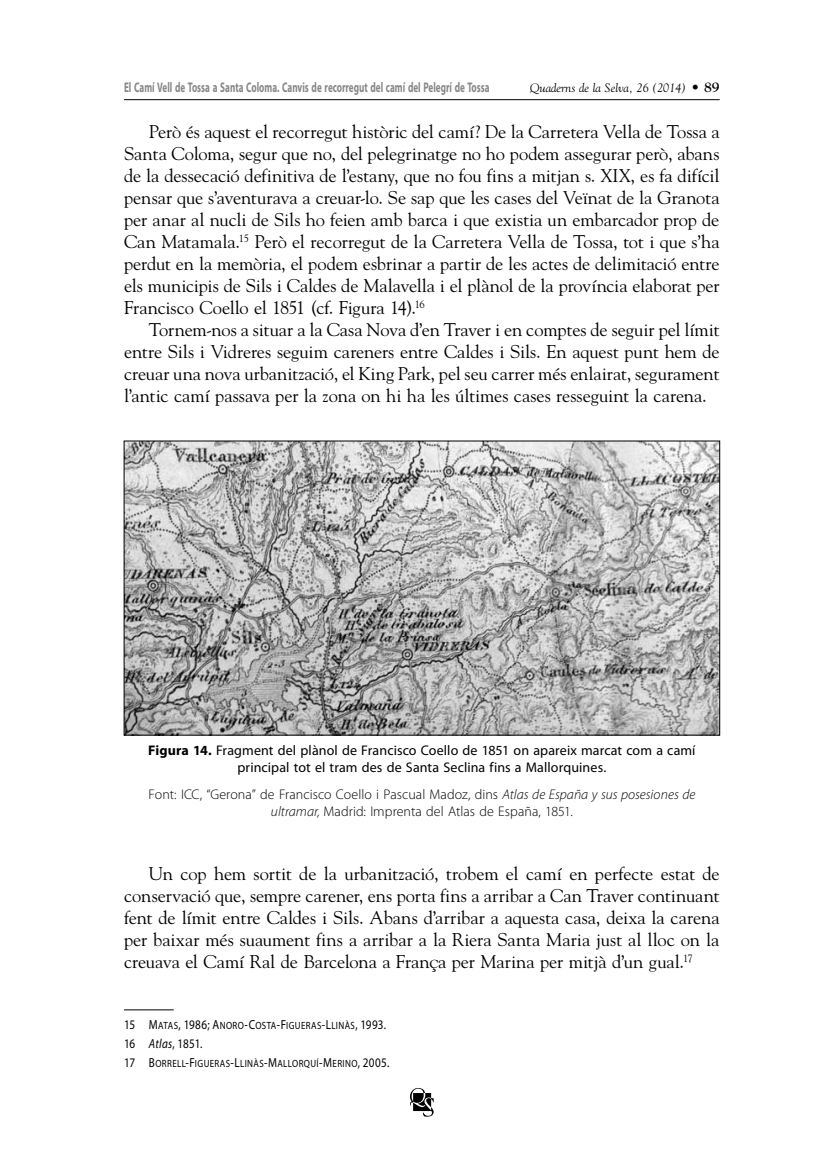
<style>
.page{position:relative;width:819px;height:1166px;background:#fff}
.page>*{position:absolute;margin:0;border:0;box-sizing:border-box;transform-origin:0 0}
.t1{font:18.38px/22.1px "Goudy Std";letter-spacing:-.005em;color:#000;text-align:justify}
.t2{font:300 14px/16.8px "Myriad Pro";letter-spacing:.005em;color:#000;text-align:center}
.t3{font:14px/16.8px "Myriad Pro";letter-spacing:.005em;color:#000;text-align:center}
.t4{font:700 14px "Myriad Pro";color:#878787;scale:.65 1}
.t5{font:13.12px "Myriad Pro";letter-spacing:-.015em;color:#000;scale:.85 1}
.t6{font:italic 12.25px "Goudy Std";letter-spacing:-.005em;color:#000}
.t7{font:10.5px "Myriad Pro Regular SC800";letter-spacing:.045em;color:#000;scale:.85 1}
.s1{font-weight:700;font-style:normal;font-size:14px}
.s2{font-weight:700}
.s3{font-style:italic}
.s4{font-family:"Myriad Pro";font-size:13.12px}
.s5{font-size:13.12px}
</style>
<div class="page">
<svg style="left:410px;top:1088px;width:24px;height:28px"></svg>
<hr style="left:124px;top:99px;width:595px;height:1px;background:#000">
<hr style="left:124px;top:1009px;width:50px;height:1px;background:#000">
<img style="left:126px;top:442px;width:592px;height:291px">
<p class="t4" style="left:124px;top:78px;width:563px">El Camí Vell de Tossa a Santa Coloma. Canvis de recorregut del camí del Pelegrí de Tossa</p>
<p class="t6" style="left:530px;top:81px;width:191px">Quaderns de la Selva, 26 (2014) <span class="s1">• 89</span></p>
<p class="t1" style="left:124px;top:120px;width:597px;text-indent:25px">Però és aquest el recorregut històric del camí? De la Carretera Vella de Tossa a Santa Coloma, segur que no, del pelegrinatge no ho podem assegurar però, abans de la dessecació definitiva de l’estany, que no fou fins a mitjan s. XIX, es fa difícil pensar que s’aventurava a creuar-lo. Se sap que les cases del Veïnat de la Granota per anar al nucli de Sils ho feien amb barca i que existia un embarcador prop de Can Matamala.<sup>15</sup> Però el recorregut de la Carretera Vella de Tossa, tot i que s’ha perdut en la memòria, el podem esbrinar a partir de les actes de delimitació entre els municipis de Sils i Caldes de Malavella i el plànol de la província elaborat per Francisco Coello el 1851 (cf. Figura 14).<sup>16</sup></p>
<p class="t1" style="left:124px;top:319px;width:597px;text-indent:25px">Tornem-nos a situar a la Casa Nova d’en Traver i en comptes de seguir pel límit entre Sils i Vidreres seguim careners entre Caldes i Sils. En aquest punt hem de creuar una nova urbanització, el King Park, pel seu carrer més enlairat, segurament l’antic camí passava per la zona on hi ha les últimes cases resseguint la carena.</p>
<p class="t3" style="left:148px;top:742px;width:549px"><span class="s2">Figura 14.</span> Fragment del plànol de Francisco Coello de 1851 on apareix marcat com a camí principal tot el tram des de Santa Seclina fins a Mallorquines.</p>
<p class="t2" style="left:148px;top:786px;width:548px">Font: ICC, “Gerona” de Francisco Coello i Pascual Madoz, dins <span class="s3">Atlas de España y sus posesiones de ultramar,</span> Madrid: Imprenta del Atlas de España, 1851.</p>
<p class="t1" style="left:124px;top:862px;width:597px;text-indent:25px">Un cop hem sortit de la urbanització, trobem el camí en perfecte estat de conservació que, sempre carener, ens porta fins a arribar a Can Traver continuant fent de límit entre Caldes i Sils. Abans d’arribar a aquesta casa, deixa la carena per baixar més suaument fins a arribar a la Riera Santa Maria just al lloc on la creuava el Camí Ral de Barcelona a França per Marina per mitjà d’un gual.<sup>17</sup></p>
<p class="t7" style="left:124px;top:1019px;width:310px"><span class="s4">15</span> <span class="s5">M</span>ATAS<span class="s4">, 1986;</span> <span class="s5">A</span>NORO<span class="s5">-C</span>OSTA<span class="s5">-F</span>IGUERAS<span class="s5">-L</span>LINÀS<span class="s4">, 1993.</span></p>
<p class="t5" style="left:124px;top:1035px;width:94px">16 <span class="s3">Atlas</span>, 1851.</p>
<p class="t7" style="left:124px;top:1057px;width:313px"><span class="s4">17</span> <span class="s5">B</span>ORRELL<span class="s5">-F</span>IGUERAS<span class="s5">-L</span>LINÀS<span class="s5">-M</span>ALLORQUÍ<span class="s5">-M</span>ERINO<span class="s4">, 2005.</span></p>
</div>
